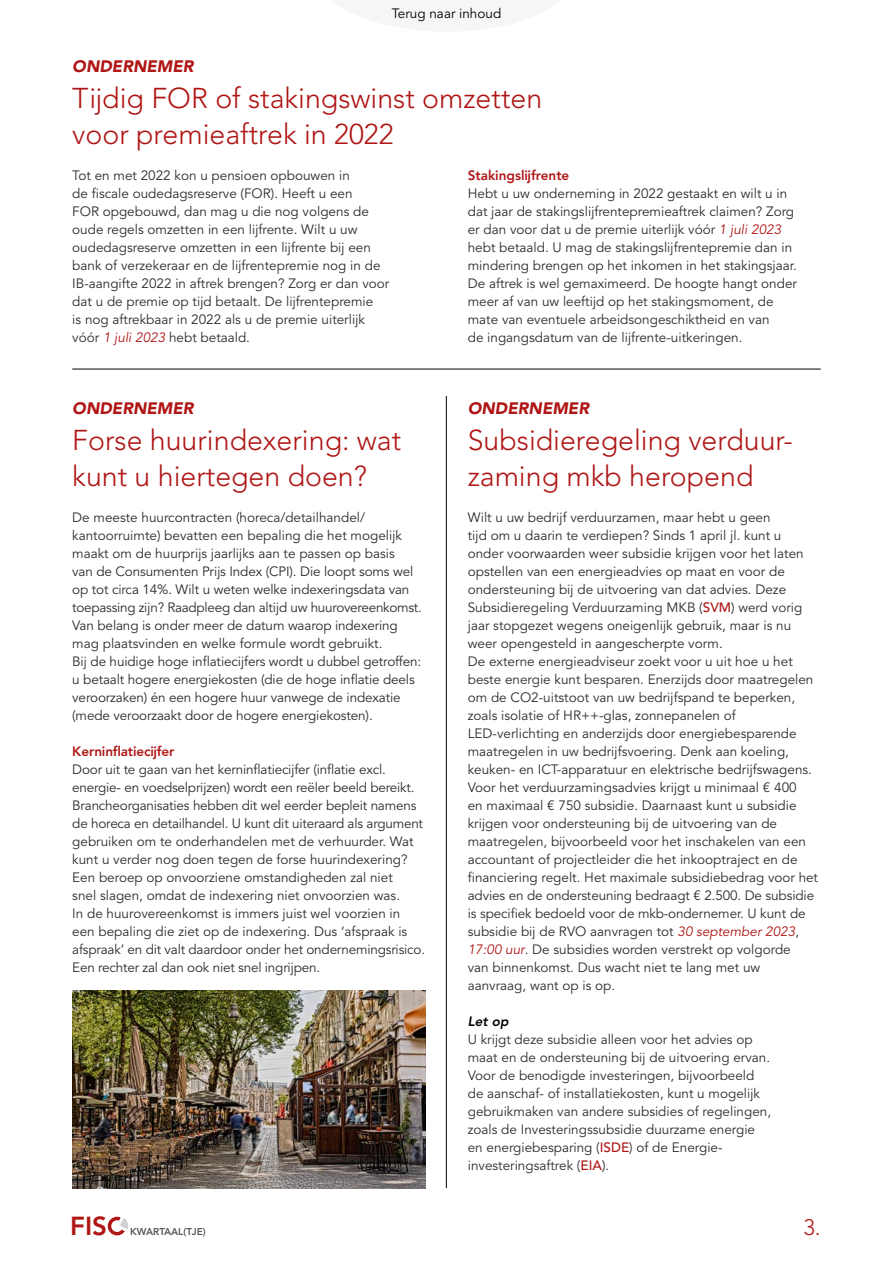
<style>
.page{position:relative;width:893px;height:1263px;background:#fff}
.page>*{position:absolute;margin:0;border:0;box-sizing:border-box;transform-origin:0 0}
.Kop{font:300 28.5px/36px "Avenir LT Pro";color:#af1615}
.t1{font:800 25.95px "Avenir LT Pro";color:#af1615}
.t2{font:300 22.2px "Avenir LT Pro";color:#af1615}
.Subkop{font:italic 900 16.5px "Avenir LT Pro";color:#af1615}
.Platte_tekst{font:13.5px/18px "Avenir LT Pro";color:#2c2c2c}
.Tussenkop{font:800 13.5px "Avenir LT Pro";color:#af1615}
.t3{font:13.5px "Avenir LT Pro";color:#000}
.Let_op___Tip{font:italic 800 13.5px "Avenir LT Pro";color:#000}
.t4{font:800 9.9px "Avenir LT Pro";color:#575756}
.s1{font-style:italic;color:#af1615}
.s2{font-weight:500;color:#af1615}
</style>
<div class="page">
<div style="left:108px;top:1217px;width:18px;height:18px;border:3px solid #af1615;border-radius:50%"></div>
<svg style="left:114px;top:1216px;width:14px;height:19px"></svg>
<hr style="left:72px;top:369px;width:749px;height:1px;background:#000">
<hr style="left:446px;top:396px;width:1px;height:792px;background:#000">
<img style="left:72px;top:990px;width:353px;height:198px">
<p class="t3" style="left:392px;top:5px;width:111px">Terug naar inhoud</p>
<p class="Subkop" style="left:72px;top:56px;width:123px">ONDERNEMER</p>
<p class="Kop" style="left:72px;top:80px;width:471px">Tijdig FOR of stakingswinst omzetten voor premieaftrek in 2022</p>
<p class="Tussenkop" style="left:468px;top:167px;width:103px">Stakingslijfrente</p>
<p class="Platte_tekst" style="left:468px;top:185px;width:331px">Hebt u uw onderneming in 2022 gestaakt en wilt u in dat jaar de stakingslijfrentepremieaftrek claimen? Zorg er dan voor dat u de premie uiterlijk vóór <span class="s1">1 juli 2023 </span>hebt betaald. U mag de stakingslijfrentepremie dan in mindering brengen op het inkomen in het stakingsjaar.<br>De aftrek is wel gemaximeerd. De hoogte hangt onder meer af van uw leeftijd op het stakingsmoment, de mate van eventuele arbeidsongeschiktheid en van<br>de ingangsdatum van de lijfrente-uitkeringen.</p>
<p class="Platte_tekst" style="left:72px;top:167px;width:279px">Tot en met 2022 kon u pensioen opbouwen in</p>
<p class="Platte_tekst" style="left:72px;top:185px;width:319px">de fiscale oudedagsreserve (FOR). Heeft u een<br>FOR opgebouwd, dan mag u die nog volgens de oude regels omzetten in een lijfrente. Wilt u uw oudedagsreserve omzetten in een lijfrente bij een bank of verzekeraar en de lijfrentepremie nog in de IB-aangifte 2022 in aftrek brengen? Zorg er dan voor dat u de premie op tijd betaalt. De lijfrentepremie</p>
<p class="Platte_tekst" style="left:72px;top:311px;width:294px">is nog aftrekbaar in 2022 als u de premie uiterlijk</p>
<p class="Platte_tekst" style="left:72px;top:329px;width:179px">vóór <span class="s1">1 juli 2023</span> hebt betaald.</p>
<p class="Subkop" style="left:72px;top:398px;width:123px">ONDERNEMER</p>
<p class="Kop" style="left:72px;top:422px;width:330px">Forse huurindexering: wat kunt u hiertegen doen?</p>
<p class="Platte_tekst" style="left:72px;top:509px;width:351px">De meeste huurcontracten (horeca/detailhandel/ kantoorruimte) bevatten een bepaling die het mogelijk maakt om de huurprijs jaarlijks aan te passen op basis<br>van de Consumenten Prijs Index (CPI). Die loopt soms wel op tot circa 14%. Wilt u weten welke indexeringsdata van toepassing zijn? Raadpleeg dan altijd uw huurovereenkomst.<br>Van belang is onder meer de datum waarop indexering mag plaatsvinden en welke formule wordt gebruikt.</p>
<p class="Platte_tekst" style="left:72px;top:653px;width:350px">Bij de huidige hoge inflatiecijfers wordt u dubbel getroffen: u betaalt hogere energiekosten (die de hoge inflatie deels veroorzaken) én een hogere huur vanwege de indexatie (mede veroorzaakt door de hogere energiekosten).</p>
<p class="Tussenkop" style="left:72px;top:743px;width:104px">Kerninflatiecijfer</p>
<p class="Platte_tekst" style="left:72px;top:761px;width:354px">Door uit te gaan van het kerninflatiecijfer (inflatie excl. energie- en voedselprijzen) wordt een reëler beeld bereikt.<br>Brancheorganisaties hebben dit wel eerder bepleit namens de horeca en detailhandel. U kunt dit uiteraard als argument gebruiken om te onderhandelen met de verhuurder. Wat kunt u verder nog doen tegen de forse huurindexering?<br>Een beroep op onvoorziene omstandigheden zal niet<br>snel slagen, omdat de indexering niet onvoorzien was.<br>In de huurovereenkomst is immers juist wel voorzien in een bepaling die ziet op de indexering. Dus ‘afspraak is afspraak’ en dit valt daardoor onder het ondernemingsrisico.<br>Een rechter zal dan ook niet snel ingrijpen.</p>
<h2 class="t1" style="left:70px;top:1210px;width:38px">FIS</h2>
<p class="t4" style="left:130px;top:1226px;width:77px">KWARTAAL(TJE)</p>
<p class="Subkop" style="left:468px;top:398px;width:123px">ONDERNEMER</p>
<p class="Kop" style="left:468px;top:422px;width:327px">Subsidieregeling verduur&shy;zaming mkb heropend</p>
<p class="Platte_tekst" style="left:468px;top:509px;width:337px">Wilt u uw bedrijf verduurzamen, maar hebt u geen<br>tijd om u daarin te verdiepen? Sinds 1 april jl. kunt u onder voorwaarden weer subsidie krijgen voor het laten opstellen van een energieadvies op maat en voor de ondersteuning bij de uitvoering van dat advies. Deze Subsidieregeling Verduurzaming MKB (<span class="s2">SVM</span>) werd vorig jaar stopgezet wegens oneigenlijk gebruik, maar is nu weer opengesteld in aangescherpte vorm.</p>
<p class="Platte_tekst" style="left:468px;top:653px;width:352px">De externe energieadviseur zoekt voor u uit hoe u het beste energie kunt besparen. Enerzijds door maatregelen om de CO2-uitstoot van uw bedrijfspand te beperken, zoals isolatie of HR++-glas, zonnepanelen of LED-verlichting en anderzijds door energiebesparende maatregelen in uw bedrijfsvoering. Denk aan koeling, keuken- en ICT-apparatuur en elektrische bedrijfswagens.<br>Voor het verduurzamingsadvies krijgt u minimaal € 400<br>en maximaal € 750 subsidie. Daarnaast kunt u subsidie krijgen voor ondersteuning bij de uitvoering van de maatregelen, bijvoorbeeld voor het inschakelen van een accountant of projectleider die het inkooptraject en de financiering regelt. Het maximale subsidiebedrag voor het advies en de ondersteuning bedraagt € 2.500. De subsidie is specifiek bedoeld voor de mkb-ondernemer. U kunt de subsidie bij de RVO aanvragen tot <span class="s1">30 september 2023</span>, <span class="s1">17:00 uur</span>. De subsidies worden verstrekt op volgorde<br>van binnenkomst. Dus wacht niet te lang met uw aanvraag, want op is op.</p>
<p class="Let_op___Tip" style="left:468px;top:1013px;width:42px">Let op</p>
<p class="Platte_tekst" style="left:468px;top:1031px;width:305px">U krijgt deze subsidie alleen voor het advies op maat en de ondersteuning bij de uitvoering ervan.<br>Voor de benodigde investeringen, bijvoorbeeld de aanschaf- of installatiekosten, kunt u mogelijk gebruikmaken van andere subsidies of regelingen, zoals de Investeringssubsidie duurzame energie en energiebesparing (<span class="s2">ISDE</span>) of de Energie&shy;investeringsaftrek (<span class="s2">EIA</span>).</p>
<h3 class="t2" style="left:803px;top:1214px;width:19px">3.</h3>
</div>
